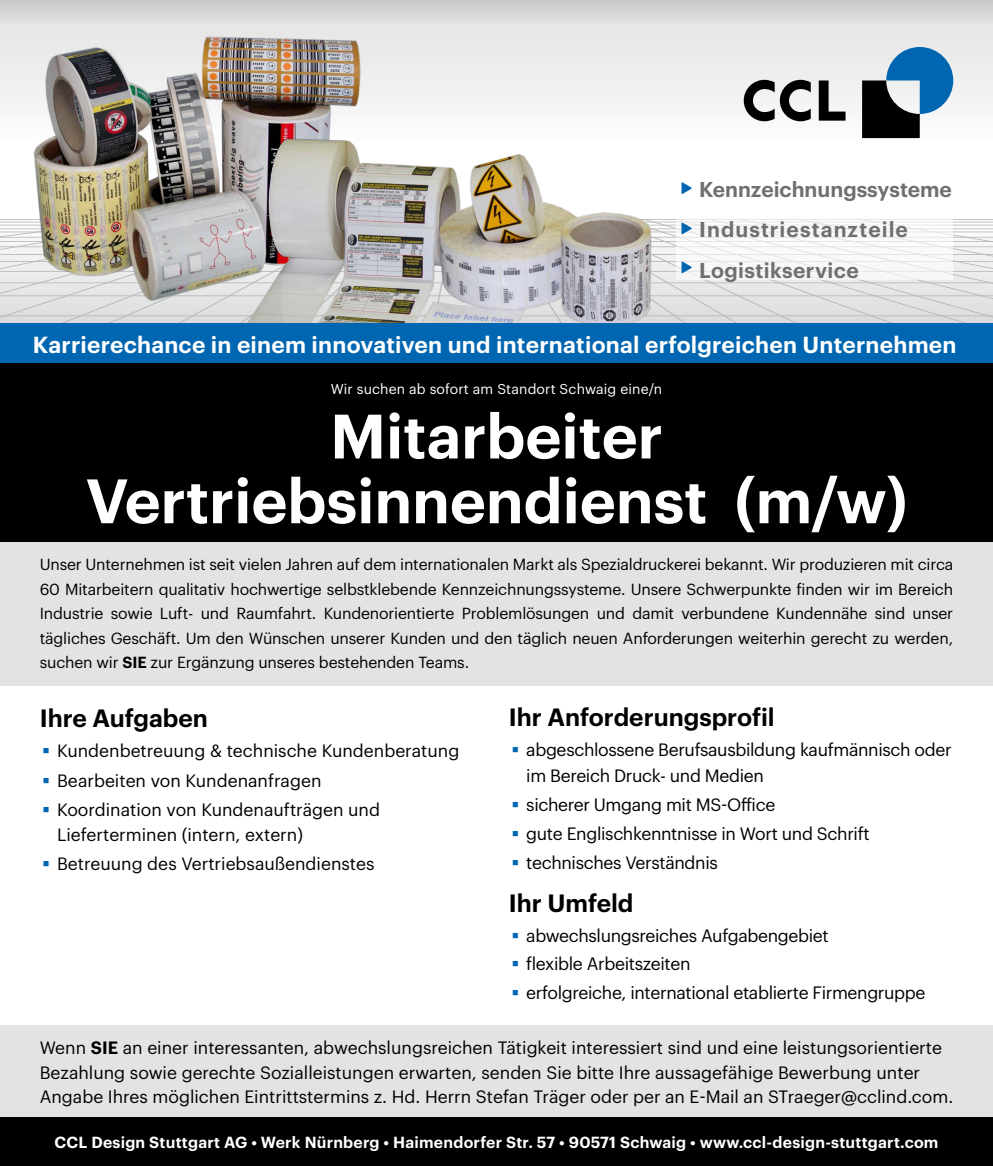
<style>
.page{position:relative;width:993px;height:1166px;background:#fff}
.page>*{position:absolute;margin:0;border:0;box-sizing:border-box;transform-origin:0 0}
.t1{font:600 61.25px/64.8px "Graphik";color:#fff;text-align:center}
.t2{font:600 24.5px "Graphik";color:#000}
.t3{font:600 22.75px "Graphik";letter-spacing:.01em;color:#fff}
.t4{font:600 21px/40.2px "Graphik";letter-spacing:.02em;color:#6f6f6e}
.t5{font:17.5px/24.5px "Graphik";color:#000}
.t6{font:17.5px/26.2px "Graphik";letter-spacing:-.02em;color:#000}
.t7{font:15.75px/24.5px "Graphik";letter-spacing:-.01em;color:#000;text-align:justify}
.t8{font:600 15.75px "Graphik";letter-spacing:.015em;color:#fff}
.t9{font:14px "Graphik";letter-spacing:.01em;color:#fff}
.s1{font-weight:600}
.s2{color:#0066b1}
</style>
<div class="page">
<svg style="left:0;top:0;width:992px;height:139px"></svg>
<svg style="left:0;top:317px;width:213px;height:6px"></svg>
<img style="left:0;top:8px;width:380px;height:309px">
<img style="left:213px;top:117px;width:450px;height:206px">
<div style="left:0;top:1025px;width:992px;height:118px;background:#e3e3e3"></div>
<div style="left:0;top:1117px;width:992px;height:49px;background:#000"></div>
<div style="left:0;top:363px;width:992px;height:179px;background:#000"></div>
<div style="left:0;top:323px;width:992px;height:40px;background:#0066b1"></div>
<svg style="left:818px;top:80px;width:27px;height:41px"></svg>
<svg style="left:743px;top:80px;width:67px;height:41px"></svg>
<svg style="left:861px;top:47px;width:91px;height:91px"></svg>
<div style="left:0;top:542px;width:992px;height:144px;background:#e3e3e3"></div>
<svg style="left:681px;top:182px;width:10px;height:12px"></svg>
<svg style="left:474px;top:218px;width:518px;height:105px"></svg>
<h3 class="t4" style="left:699px;top:168px;width:254px">Kennzeichnungssysteme<br>Industriestanzteile<br>Logistikservice</h3>
<h3 class="t3" style="left:33px;top:327px;width:924px">Karrierechance in einem innovativen und international erfolgreichen Unternehmen</h3>
<p class="t9" style="left:331px;top:378px;width:333px">Wir suchen ab sofort am Standort Schwaig eine/n</p>
<h1 class="t1" style="left:86px;top:398px;width:822px">Mitarbeiter<br>Vertriebsinnendienst (m/w)</h1>
<p class="t7" style="left:40px;top:551px;width:914px">Unser Unternehmen ist seit vielen Jahren auf dem internationalen Markt als Spezialdruckerei bekannt. Wir produzieren mit circa 60 Mitarbeitern qualitativ hochwertige selbstklebende Kennzeichnungssysteme. Unsere Schwerpunkte finden wir im Bereich Industrie sowie Luft- und Raumfahrt. Kundenorientierte Problemlösungen und damit verbundene Kundennähe sind unser tägliches Geschäft. Um den Wünschen unserer Kunden und den täglich neuen Anforderungen weiterhin gerecht zu werden, suchen wir <span class="s1">SIE</span> zur Ergänzung unseres bestehenden Teams.</p>
<h2 class="t2" style="left:40px;top:699px;width:170px">Ihre Aufgaben</h2>
<p class="t5" style="left:42px;top:737px;width:418px"><span class="s2">▪</span> Kundenbetreuung &amp; technische Kundenberatung</p>
<p class="t5" style="left:42px;top:767px;width:281px"><span class="s2">▪</span> Bearbeiten von Kundenanfragen</p>
<p class="t5" style="left:57px;top:796px;width:324px;text-indent:-15px"><span class="s2">▪</span> Koordination von Kundenaufträgen und<br>Lieferterminen (intern, extern)</p>
<p class="t5" style="left:42px;top:850px;width:334px"><span class="s2">▪</span> Betreuung des Vertriebsaußendienstes</p>
<h2 class="t2" style="left:508px;top:698px;width:267px">Ihr Anforderungsprofil</h2>
<p class="t6" style="left:526px;top:735px;width:427px;text-indent:-15px"><span class="s2">▪</span> abgeschlossene Berufsausbildung kaufmännisch oder im Bereich Druck- und Medien</p>
<p class="t6" style="left:511px;top:790px;width:265px"><span class="s2">▪</span> sicherer Umgang mit MS-Office</p>
<p class="t6" style="left:511px;top:819px;width:359px"><span class="s2">▪</span> gute Englischkenntnisse in Wort und Schrift</p>
<p class="t6" style="left:511px;top:847px;width:208px"><span class="s2">▪</span> technisches Verständnis</p>
<h2 class="t2" style="left:508px;top:884px;width:126px">Ihr Umfeld</h2>
<p class="t6" style="left:511px;top:921px;width:318px"><span class="s2">▪</span> abwechslungsreiches Aufgabengebiet</p>
<p class="t6" style="left:511px;top:949px;width:180px"><span class="s2">▪</span> flexible Arbeitszeiten</p>
<p class="t6" style="left:511px;top:978px;width:415px"><span class="s2">▪</span> erfolgreiche, international etablierte Firmengruppe</p>
<p class="t5" style="left:40px;top:1034px;width:914px">Wenn <span class="s1">SIE</span> an einer interessanten, abwechslungsreichen Tätigkeit interessiert sind und eine leistungsorientierte<br>Bezahlung sowie gerechte Sozialleistungen erwarten, senden Sie bitte Ihre aussagefähige Bewerbung unter<br>Angabe Ihres möglichen Eintrittstermins z. Hd. Herrn Stefan Träger oder per an E-Mail an STraeger@cclind.com.</p>
<p class="t8" style="left:54px;top:1130px;width:885px">CCL Design Stuttgart AG • Werk Nürnberg • Haimendorfer Str. 57 • 90571 Schwaig • www.ccl-design-stuttgart.com</p>
</div>
